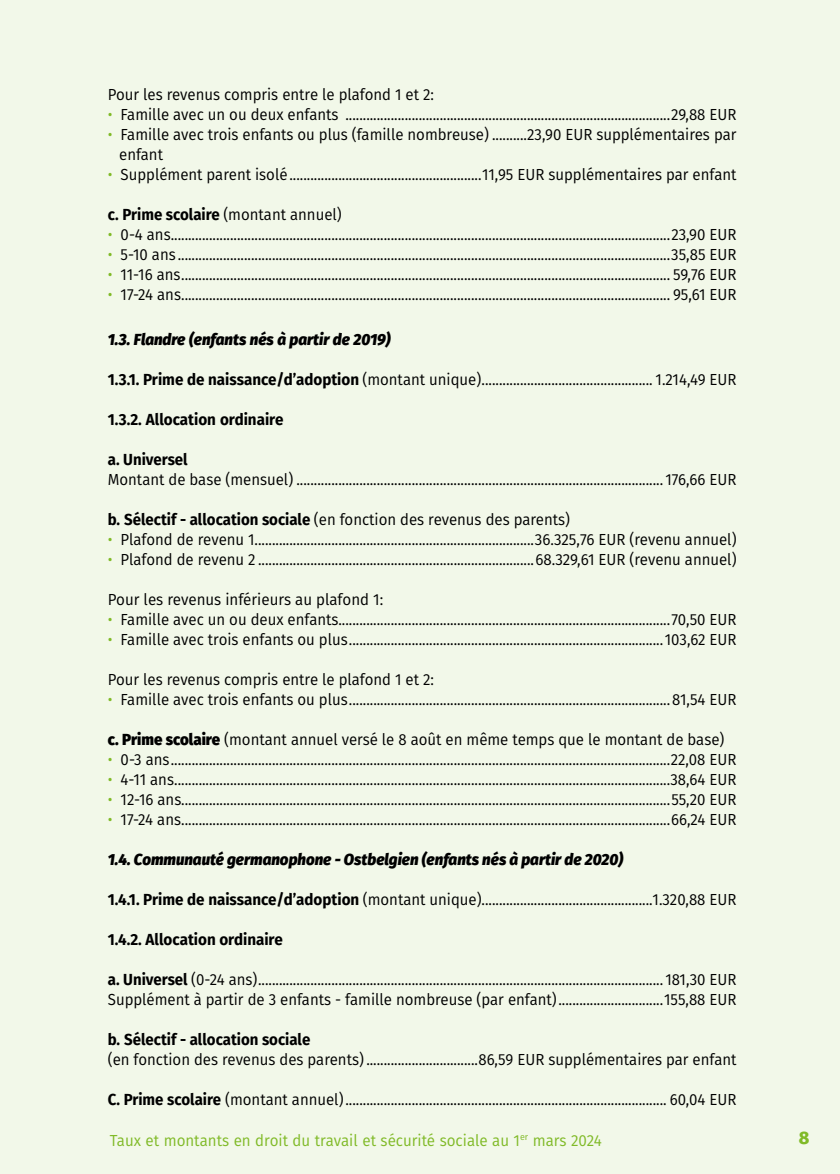
<style>
.page{position:relative;width:840px;height:1174px;background:#fff}
.page>*{position:absolute;margin:0;border:0;box-sizing:border-box;transform-origin:0 0}
.t1{font:800 18px "Fira Sans";color:#80ba27}
.t2{font:16px/20px "Fira Sans";color:#000;scale:.94 1}
.t3{font:italic 800 16px "Fira Sans";color:#000;scale:.95 1}
.t4{font:700 16px "Fira Sans";color:#000;scale:.94 1}
.t5{font:16px "Fira Sans";color:#80ba27;scale:.95 1}
.t6{font:700 16px "Fira Sans";color:#000;scale:.95 1}
.t7{font:16px "Fira Sans";color:#000;scale:.95 1}
.s1{color:#80ba27}
.s2{font-weight:400}
.s3{font-weight:700}
.s4{font-weight:800}
</style>
<div class="page">
<div style="left:0;top:0;width:839px;height:1174px;background:#f2f8e9"></div>
<p class="t2" style="left:108px;top:84px;width:348px">Pour les revenus compris entre le plafond 1 et 2:</p>
<p class="t2" style="left:108px;top:104px;width:670px"><span class="s1">•</span> Famille avec un ou deux enfants .............................................................................................29,88 EUR</p>
<p class="t2" style="left:119px;top:124px;width:658px;text-indent:-11px"><span class="s1">•</span> Famille avec trois enfants ou plus (famille nombreuse) ..........23,90 EUR supplémentaires par enfant</p>
<p class="t2" style="left:108px;top:164px;width:670px"><span class="s1">•</span> Supplément parent isolé.......................................................11,95 EUR supplémentaires par enfant</p>
<p class="t4" style="left:108px;top:201px;width:250px">c. Prime scolaire <span class="s2">(montant annuel)</span></p>
<p class="t2" style="left:108px;top:224px;width:670px"><span class="s1">•</span> 0-4 ans...............................................................................................................................................23,90 EUR</p>
<p class="t2" style="left:108px;top:244px;width:670px"><span class="s1">•</span> 5-10 ans .............................................................................................................................................35,85 EUR</p>
<p class="t2" style="left:108px;top:264px;width:670px"><span class="s1">•</span> 11-16 ans............................................................................................................................................ 59,76 EUR</p>
<p class="t2" style="left:108px;top:284px;width:670px"><span class="s1">•</span> 17-24 ans............................................................................................................................................ 95,61 EUR</p>
<p class="t3" style="left:108px;top:325px;width:299px">1.3. Flandre (enfants nés à partir de 2019)</p>
<p class="t2" style="left:108px;top:369px;width:670px"><span class="s3">1.3.1. Prime de naissance/d’adoption</span> (montant unique)................................................. 1.214,49 EUR</p>
<p class="t6" style="left:108px;top:406px;width:186px">1.3.2. Allocation ordinaire</p>
<p class="t4" style="left:108px;top:446px;width:86px">a. Universel</p>
<p class="t2" style="left:108px;top:469px;width:670px">Montant de base (mensuel) ......................................................................................................... 176,66 EUR</p>
<p class="t2" style="left:108px;top:509px;width:493px"><span class="s3">b. Sélectif - allocation sociale</span> (en fonction des revenus des parents)</p>
<p class="t2" style="left:108px;top:529px;width:670px"><span class="s1">•</span> Plafond de revenu 1................................................................................36.325,76 EUR (revenu annuel)</p>
<p class="t2" style="left:108px;top:549px;width:670px"><span class="s1">•</span> Plafond de revenu 2 ...............................................................................68.329,61 EUR (revenu annuel)</p>
<p class="t7" style="left:108px;top:588px;width:291px">Pour les revenus inférieurs au plafond 1:</p>
<p class="t2" style="left:108px;top:609px;width:670px"><span class="s1">•</span> Famille avec un ou deux enfants...............................................................................................70,50 EUR</p>
<p class="t2" style="left:108px;top:629px;width:670px"><span class="s1">•</span> Famille avec trois enfants ou plus..........................................................................................103,62 EUR</p>
<p class="t2" style="left:108px;top:669px;width:348px">Pour les revenus compris entre le plafond 1 et 2:</p>
<p class="t2" style="left:108px;top:689px;width:670px"><span class="s1">•</span> Famille avec trois enfants ou plus............................................................................................81,54 EUR</p>
<p class="t2" style="left:108px;top:729px;width:657px"><span class="s4">c. Prime scolaire</span> (montant annuel versé le 8 août en même temps que le montant de base)</p>
<p class="t2" style="left:108px;top:749px;width:670px"><span class="s1">•</span> 0-3 ans...............................................................................................................................................22,08 EUR</p>
<p class="t2" style="left:108px;top:769px;width:670px"><span class="s1">•</span> 4-11 ans..............................................................................................................................................38,64 EUR</p>
<p class="t2" style="left:108px;top:789px;width:670px"><span class="s1">•</span> 12-16 ans............................................................................................................................................55,20 EUR</p>
<p class="t2" style="left:108px;top:809px;width:670px"><span class="s1">•</span> 17-24 ans............................................................................................................................................66,24 EUR</p>
<p class="t3" style="left:108px;top:845px;width:543px">1.4. Communauté germanophone - Ostbelgien (enfants nés à partir de 2020)</p>
<p class="t2" style="left:108px;top:889px;width:670px"><span class="s3">1.4.1. Prime de naissance/d’adoption</span> (montant unique).................................................1.320,88 EUR</p>
<p class="t6" style="left:108px;top:926px;width:186px">1.4.2. Allocation ordinaire</p>
<p class="t2" style="left:108px;top:969px;width:670px"><span class="s3">a. Universel</span> (0-24 ans).................................................................................................................... 181,30 EUR<br>Supplément à partir de 3 enfants - famille nombreuse (par enfant)..............................155,88 EUR</p>
<p class="t4" style="left:108px;top:1026px;width:217px">b. Sélectif - allocation sociale</p>
<p class="t2" style="left:108px;top:1049px;width:670px">(en fonction des revenus des parents) ................................86,59 EUR supplémentaires par enfant</p>
<p class="t2" style="left:108px;top:1089px;width:670px"><span class="s3">C. Prime scolaire</span> (montant annuel)............................................................................................ 60,04 EUR</p>
<p class="t5" style="left:110px;top:1128px;width:519px">Taux et montants en droit du travail et sécurité sociale au 1<sup>er</sup> mars 2024</p>
<p class="t1" style="left:798px;top:1122px;width:12px">8</p>
</div>
